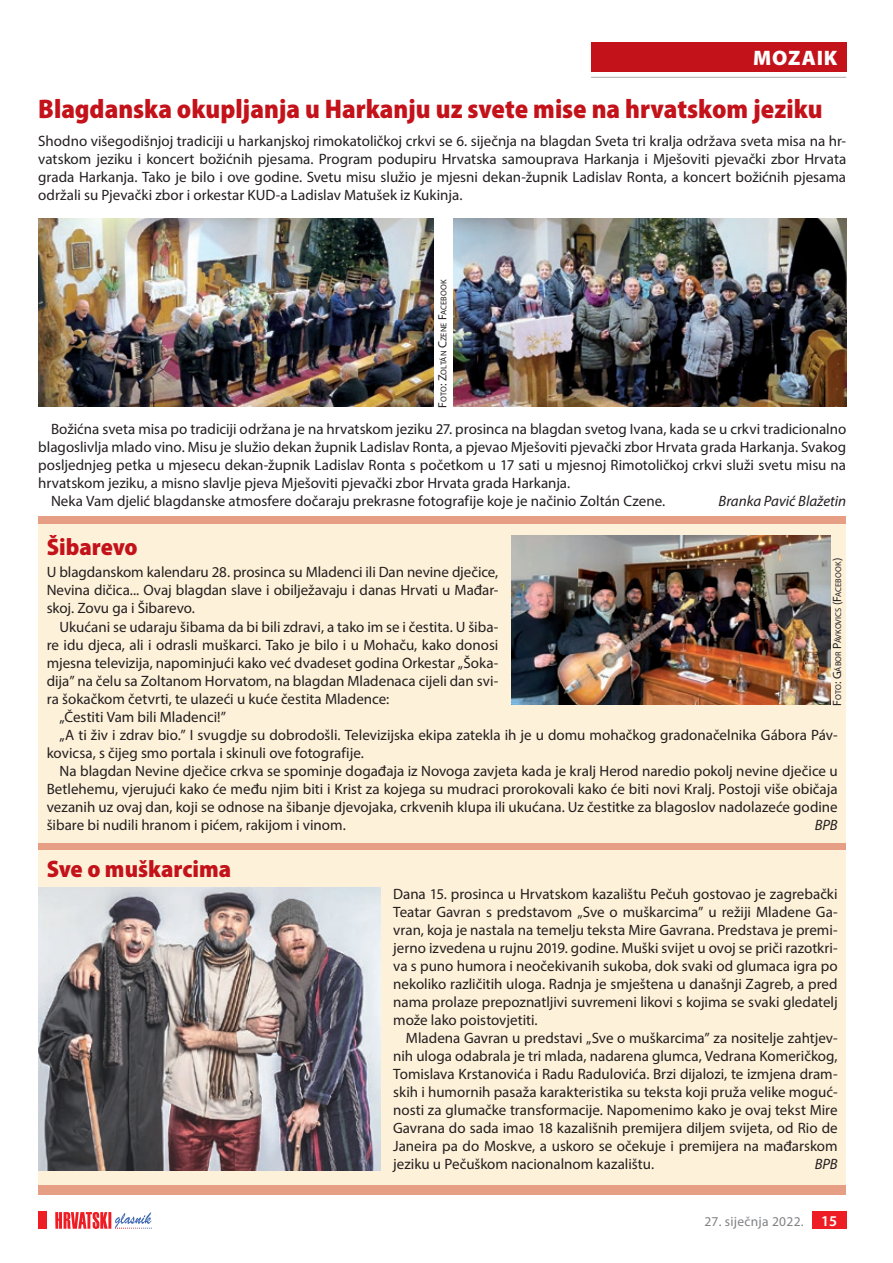
<style>
.page{position:relative;width:893px;height:1263px;background:#fff}
.page>*{position:absolute;margin:0;border:0;box-sizing:border-box;transform-origin:0 0}
.t1{font:900 semi-condensed 27px "Myriad Pro";color:#c4121a}
.t2{font:900 semi-condensed 24px "Myriad Pro";color:#c4121a}
.t3{font:900 21px "Myriad Pro";letter-spacing:.04em;color:#fff}
.t4{font:15px/18px "Myriad Pro";color:#231f20;text-align:justify}
.t5{font:italic 15px "Myriad Pro";letter-spacing:-.005em;color:#231f20}
.t6{font:13.5px "Myriad Pro";letter-spacing:.02em;color:#808285}
.t7{font:8.4px "Myriad Pro";letter-spacing:.005em;color:#231f20}
.s1{font-size:12px}
.s2{font-weight:600;font-size:15px;color:#fff}
</style>
<div class="page">
<div style="left:812px;top:1212px;width:34px;height:17px;background:#ee1d23"></div>
<svg style="left:55px;top:1212px;width:97px;height:17px"></svg>
<div style="left:38px;top:1212px;width:9px;height:17px;background:#ee1d23"></div>
<div style="left:38px;top:517px;width:808px;height:678px;background:#e69e85"></div>
<div style="left:591px;top:43px;width:255px;height:29px;background:#c4121a"></div>
<hr style="left:591px;top:77px;width:255px;height:1px;background:#a8a9ad">
<div style="left:38px;top:524px;width:808px;height:319px;background:#fef1d9"></div>
<img style="left:511px;top:535px;width:319px;height:169px">
<img style="left:38px;top:218px;width:396px;height:188px">
<img style="left:453px;top:218px;width:393px;height:188px">
<div style="left:38px;top:850px;width:808px;height:335px;background:#fef1d9"></div>
<img style="left:38px;top:887px;width:342px;height:284px">
<h3 class="t3" style="left:753px;top:44px;width:86px">MOZAIK</h3>
<h1 class="t1" style="left:38px;top:91px;width:786px">Blagdanska okupljanja u Harkanju uz svete mise na hrvatskom jeziku</h1>
<p class="t4" style="left:38px;top:132px;width:809px">Shodno višegodišnjoj tradiciji u harkanjskoj rimokatoličkoj crkvi se 6. siječnja na blagdan Sveta tri kralja održava sveta misa na hr&shy;vatskom jeziku i koncert božićnih pjesama. Program podupiru Hrvatska samouprava Harkanja i Mješoviti pjevački zbor Hrvata grada Harkanja. Tako je bilo i ove godine. Svetu misu služio je mjesni dekan-župnik Ladislav Ronta, a koncert božićnih pjesama održali su Pjevački zbor i orkestar KUD-a Ladislav Matušek iz Kukinja.</p>
<p class="t7" style="left:438px;top:408px;width:130px;rotate:-90deg"><span class="s1">F</span>oto<span class="s1">: Z</span>oltán <span class="s1">C</span>zene <span class="s1">F</span>acebook</p>
<p class="t4" style="left:51px;top:420px;width:797px">Božićna sveta misa po tradiciji održana je na hrvatskom jeziku 27. prosinca na blagdan svetog Ivana, kada se u crkvi tradicionalno</p>
<p class="t4" style="left:38px;top:438px;width:809px">blagoslivlja mlado vino. Misu je služio dekan župnik Ladislav Ronta, a pjevao Mješoviti pjevački zbor Hrvata grada Harkanja. Svakog</p>
<p class="t4" style="left:38px;top:456px;width:809px">posljednjeg petka u mjesecu dekan-župnik Ladislav Ronta s početkom u 17 sati u mjesnoj Rimotoličkoj crkvi služi svetu misu na</p>
<p class="t4" style="left:38px;top:474px;width:534px">hrvatskom jeziku, a misno slavlje pjeva Mješoviti pjevački zbor Hrvata grada Harkanja.</p>
<p class="t4" style="left:51px;top:492px;width:616px">Neka Vam djelić blagdanske atmosfere dočaraju prekrasne fotografije koje je načinio Zoltán Czene.</p>
<p class="t5" style="left:719px;top:492px;width:129px">Branka Pavić Blažetin</p>
<h2 class="t2" style="left:47px;top:531px;width:92px">Šibarevo</h2>
<p class="t4" style="left:47px;top:563px;width:453px">U blagdanskom kalendaru 28. prosinca su Mladenci ili Dan nevine dječice, Nevina dičica... Ovaj blagdan slave i obilježavaju i danas Hrvati u Mađar&shy;skoj. Zovu ga i Šibarevo.</p>
<p class="t4" style="left:60px;top:617px;width:440px">Ukućani se udaraju šibama da bi bili zdravi, a tako im se i čestita. U šiba-</p>
<p class="t4" style="left:47px;top:635px;width:453px">re idu djeca, ali i odrasli muškarci. Tako je bilo i u Mohaču, kako donosi</p>
<p class="t4" style="left:47px;top:653px;width:453px">mjesna televizija, napominjući kako već dvadeset godina Orkestar „Šoka-</p>
<p class="t4" style="left:47px;top:671px;width:453px">dija” na čelu sa Zoltanom Horvatom, na blagdan Mladenaca cijeli dan svi-</p>
<p class="t4" style="left:47px;top:689px;width:344px">ra šokačkom četvrti, te ulazeći u kuće čestita Mladence:</p>
<p class="t4" style="left:60px;top:707px;width:168px">„Čestiti Vam bili Mladenci!”</p>
<p class="t4" style="left:60px;top:725px;width:779px">„A ti živ i zdrav bio.” I svugdje su dobrodošli. Televizijska ekipa zatekla ih je u domu mohačkog gradonačelnika Gábora Páv-</p>
<p class="t4" style="left:47px;top:743px;width:319px">kovicsa, s čijeg smo portala i skinuli ove fotografije.</p>
<p class="t4" style="left:60px;top:761px;width:780px">Na blagdan Nevine dječice crkva se spominje događaja iz Novoga zavjeta kada je kralj Herod naredio pokolj nevine dječice u</p>
<p class="t4" style="left:47px;top:779px;width:792px">Betlehemu, vjerujući kako će među njim biti i Krist za kojega su mudraci prorokovali kako će biti novi Kralj. Postoji više običaja</p>
<p class="t4" style="left:47px;top:797px;width:792px">vezanih uz ovaj dan, koji se odnose na šibanje djevojaka, crkvenih klupa ili ukućana. Uz čestitke za blagoslov nadolazeće godine</p>
<p class="t4" style="left:47px;top:815px;width:301px">šibare bi nudili hranom i pićem, rakijom i vinom.</p>
<p class="t5" style="left:815px;top:815px;width:24px">BPB</p>
<p class="t7" style="left:833px;top:706px;width:149px;rotate:-90deg"><span class="s1">F</span>oto<span class="s1">: G</span>ábor <span class="s1">P</span>ávkovics <span class="s1">(F</span>acebook<span class="s1">)</span></p>
<h2 class="t2" style="left:47px;top:853px;width:186px">Sve o muškarcima</h2>
<p class="t4" style="left:393px;top:885px;width:446px">Dana 15. prosinca u Hrvatskom kazalištu Pečuh gostovao je zagrebački Teatar Gavran s predstavom „Sve o muškarcima” u režiji Mladene Ga&shy;vran, koja je nastala na temelju teksta Mire Gavrana. Predstava je premi&shy;jerno izvedena u rujnu 2019. godine. Muški svijet u ovoj se priči razotkri&shy;va s puno humora i neočekivanih sukoba, dok svaki od glumaca igra po nekoliko različitih uloga. Radnja je smještena u današnji Zagreb, a pred nama prolaze prepoznatljivi suvremeni likovi s kojima se svaki gledatelj može lako poistovjetiti.</p>
<p class="t4" style="left:393px;top:1029px;width:446px;text-indent:13px">Mladena Gavran u predstavi „Sve o muškarcima” za nositelje zahtjev&shy;nih uloga odabrala je tri mlada, nadarena glumca, Vedrana Komeričkog, Tomislava Krstanovića i Radu Radulovića. Brzi dijalozi, te izmjena dram&shy;skih i humornih pasaža karakteristika su teksta koji pruža velike moguć&shy;nosti za glumačke transformacije. Napomenimo kako je ovaj tekst Mire Gavrana do sada imao 18 kazališnih premijera diljem svijeta, od Rio de Janeira pa do Moskve, a uskoro se očekuje i premijera na mađarskom jeziku u Pečuškom nacionalnom kazalištu.</p>
<p class="t5" style="left:815px;top:1155px;width:24px">BPB</p>
<p class="t6" style="left:704px;top:1213px;width:134px">27. siječnja 2022. <span class="s2">15</span></p>
</div>
